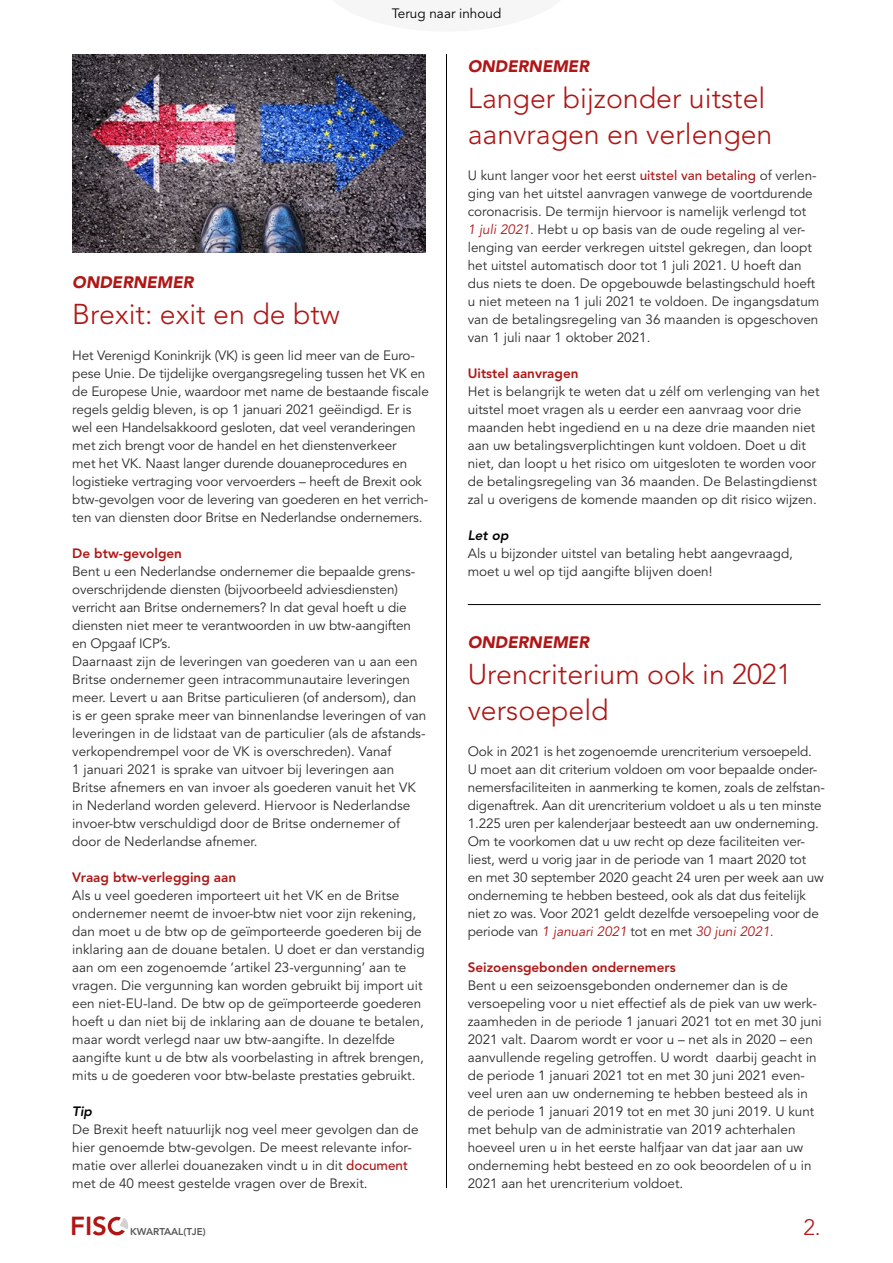
<style>
.page{position:relative;width:893px;height:1263px;background:#fff}
.page>*{position:absolute;margin:0;border:0;box-sizing:border-box;transform-origin:0 0}
.t1{font:300 28.5px/36px "Avenir LT";color:#af1615}
.t2{font:800 25.95px "Avenir LT";color:#af1615}
.t3{font:300 22.2px "Avenir LT";color:#af1615}
.t4{font:italic 900 16.5px "Avenir LT";color:#af1615}
.t5{font:13.5px/18px "Avenir LT";color:#2c2c2c}
.t6{font:800 13.5px "Avenir LT";color:#af1615}
.t7{font:13.5px "Avenir LT";color:#000}
.t8{font:italic 800 13.5px "Avenir LT";color:#000}
.t9{font:800 9.9px "Avenir LT";color:#575756}
.s1{font-weight:500;color:#af1615}
.s2{font-style:italic;color:#af1615}
</style>
<div class="page">
<div style="left:108px;top:1217px;width:18px;height:18px;border:3px solid #af1615;border-radius:50%"></div>
<svg style="left:114px;top:1216px;width:14px;height:19px"></svg>
<hr style="left:468px;top:604px;width:353px;height:1px;background:#000">
<img style="left:72px;top:54px;width:353px;height:198px">
<hr style="left:446px;top:54px;width:1px;height:1134px;background:#000">
<p class="t7" style="left:392px;top:5px;width:111px">Terug naar inhoud</p>
<p class="t4" style="left:468px;top:56px;width:123px">ONDERNEMER</p>
<h1 class="t1" style="left:468px;top:80px;width:306px">Langer bijzonder uitstel aanvragen en verlengen</h1>
<p class="t5" style="left:468px;top:167px;width:353px">U kunt langer voor het eerst <span class="s1">uitstel van betaling</span> of verlen&shy;ging van het uitstel aanvragen vanwege de voortdurende coronacrisis. De termijn hiervoor is namelijk verlengd tot<br><span class="s2">1 juli 2021</span>. Hebt u op basis van de oude regeling al ver&shy;lenging van eerder verkregen uitstel gekregen, dan loopt het uitstel automatisch door tot 1 juli 2021. U hoeft dan dus niets te doen. De opgebouwde belastingschuld hoeft u niet meteen na 1 juli 2021 te voldoen. De ingangsdatum van de betalingsregeling van 36 maanden is opgeschoven van 1 juli naar 1 oktober 2021.</p>
<p class="t6" style="left:468px;top:365px;width:112px">Uitstel aanvragen</p>
<p class="t5" style="left:468px;top:383px;width:353px">Het is belangrijk te weten dat u zélf om verlenging van het uitstel moet vragen als u eerder een aanvraag voor drie maanden hebt ingediend en u na deze drie maanden niet aan uw betalingsverplichtingen kunt voldoen. Doet u dit niet, dan loopt u het risico om uitgesloten te worden voor de betalingsregeling van 36 maanden. De Belastingdienst zal u overigens de komende maanden op dit risico wijzen.</p>
<p class="t8" style="left:468px;top:527px;width:42px">Let op</p>
<p class="t5" style="left:468px;top:545px;width:327px">Als u bijzonder uitstel van betaling hebt aangevraagd, moet u wel op tijd aangifte blijven doen!</p>
<p class="t4" style="left:72px;top:272px;width:123px">ONDERNEMER</p>
<h1 class="t1" style="left:72px;top:296px;width:269px">Brexit: exit en de btw</h1>
<p class="t5" style="left:72px;top:347px;width:358px">Het Verenigd Koninkrijk (VK) is geen lid meer van de Euro&shy;pese Unie. De tijdelijke overgangsregeling tussen het VK en de Europese Unie, waardoor met name de bestaande fiscale regels geldig bleven, is op 1 januari 2021 geëindigd. Er is wel een Handelsakkoord gesloten, dat veel veranderingen met zich brengt voor de handel en het dienstenverkeer<br>met het VK. Naast langer durende douaneprocedures en logistieke vertraging voor vervoerders – heeft de Brexit ook btw-gevolgen voor de levering van goederen en het verrich&shy;ten van diensten door Britse en Nederlandse ondernemers.</p>
<p class="t6" style="left:72px;top:545px;width:111px">De btw-gevolgen</p>
<p class="t5" style="left:72px;top:563px;width:356px">Bent u een Nederlandse ondernemer die bepaalde grens&shy;overschrijdende diensten (bijvoorbeeld adviesdiensten) verricht aan Britse ondernemers? In dat geval hoeft u die diensten niet meer te verantwoorden in uw btw-aangiften en Opgaaf ICP’s.<br>Daarnaast zijn de leveringen van goederen van u aan een Britse ondernemer geen intracommunautaire leveringen meer. Levert u aan Britse particulieren (of andersom), dan is er geen sprake meer van binnenlandse leveringen of van leveringen in de lidstaat van de particulier (als de afstands&shy;verkopendrempel voor de VK is overschreden). Vanaf<br>1 januari 2021 is sprake van uitvoer bij leveringen aan Britse afnemers en van invoer als goederen vanuit het VK in Nederland worden geleverd. Hiervoor is Nederlandse invoer-btw verschuldigd door de Britse ondernemer of door de Nederlandse afnemer.</p>
<p class="t6" style="left:72px;top:869px;width:165px">Vraag btw-verlegging aan</p>
<p class="t5" style="left:72px;top:887px;width:354px">Als u veel goederen importeert uit het VK en de Britse ondernemer neemt de invoer-btw niet voor zijn rekening, dan moet u de btw op de geïmporteerde goederen bij de inklaring aan de douane betalen. U doet er dan verstandig aan om een zogenoemde ‘artikel 23-vergunning’ aan te vragen. Die vergunning kan worden gebruikt bij import uit een niet-EU-land. De btw op de geïmporteerde goederen hoeft u dan niet bij de inklaring aan de douane te betalen, maar wordt verlegd naar uw btw-aangifte. In dezelfde aangifte kunt u de btw als voorbelasting in aftrek brengen, mits u de goederen voor btw-belaste prestaties gebruikt.</p>
<p class="t8" style="left:72px;top:1103px;width:21px">Tip</p>
<p class="t5" style="left:72px;top:1121px;width:348px">De Brexit heeft natuurlijk nog veel meer gevolgen dan de hier genoemde btw-gevolgen. De meest relevante infor&shy;matie over allerlei douanezaken vindt u in dit <span class="s1">document </span>met de 40 meest gestelde vragen over de Brexit.</p>
<p class="t4" style="left:468px;top:632px;width:123px">ONDERNEMER</p>
<h1 class="t1" style="left:468px;top:656px;width:325px">Urencriterium ook in 2021 versoepeld</h1>
<p class="t5" style="left:468px;top:743px;width:359px">Ook in 2021 is het zogenoemde urencriterium versoepeld.<br>U moet aan dit criterium voldoen om voor bepaalde onder&shy;nemersfaciliteiten in aanmerking te komen, zoals de zelfstan&shy;digenaftrek. Aan dit urencriterium voldoet u als u ten minste 1.225 uren per kalenderjaar besteedt aan uw onderneming.<br>Om te voorkomen dat u uw recht op deze faciliteiten ver&shy;liest, werd u vorig jaar in de periode van 1 maart 2020 tot<br>en met 30 september 2020 geacht 24 uren per week aan uw onderneming te hebben besteed, ook als dat dus feitelijk niet zo was. Voor 2021 geldt dezelfde versoepeling voor de periode van <span class="s2">1 januari 2021</span> tot en met <span class="s2">30 juni 2021.</span></p>
<p class="t6" style="left:468px;top:959px;width:209px">Seizoensgebonden ondernemers</p>
<p class="t5" style="left:468px;top:977px;width:356px">Bent u een seizoensgebonden ondernemer dan is de versoepeling voor u niet effectief als de piek van uw werk&shy;zaamheden in de periode 1 januari 2021 tot en met 30 juni 2021 valt. Daarom wordt er voor u – net als in 2020 – een aanvullende regeling getroffen. U wordt daarbij geacht in de periode 1 januari 2021 tot en met 30 juni 2021 even&shy;veel uren aan uw onderneming te hebben besteed als in de periode 1 januari 2019 tot en met 30 juni 2019. U kunt met behulp van de administratie van 2019 achterhalen hoeveel uren u in het eerste halfjaar van dat jaar aan uw onderneming hebt besteed en zo ook beoordelen of u in 2021 aan het urencriterium voldoet.</p>
<h2 class="t2" style="left:70px;top:1210px;width:38px">FIS</h2>
<p class="t9" style="left:130px;top:1226px;width:77px">KWARTAAL(TJE)</p>
<h3 class="t3" style="left:803px;top:1214px;width:19px">2.</h3>
</div>
